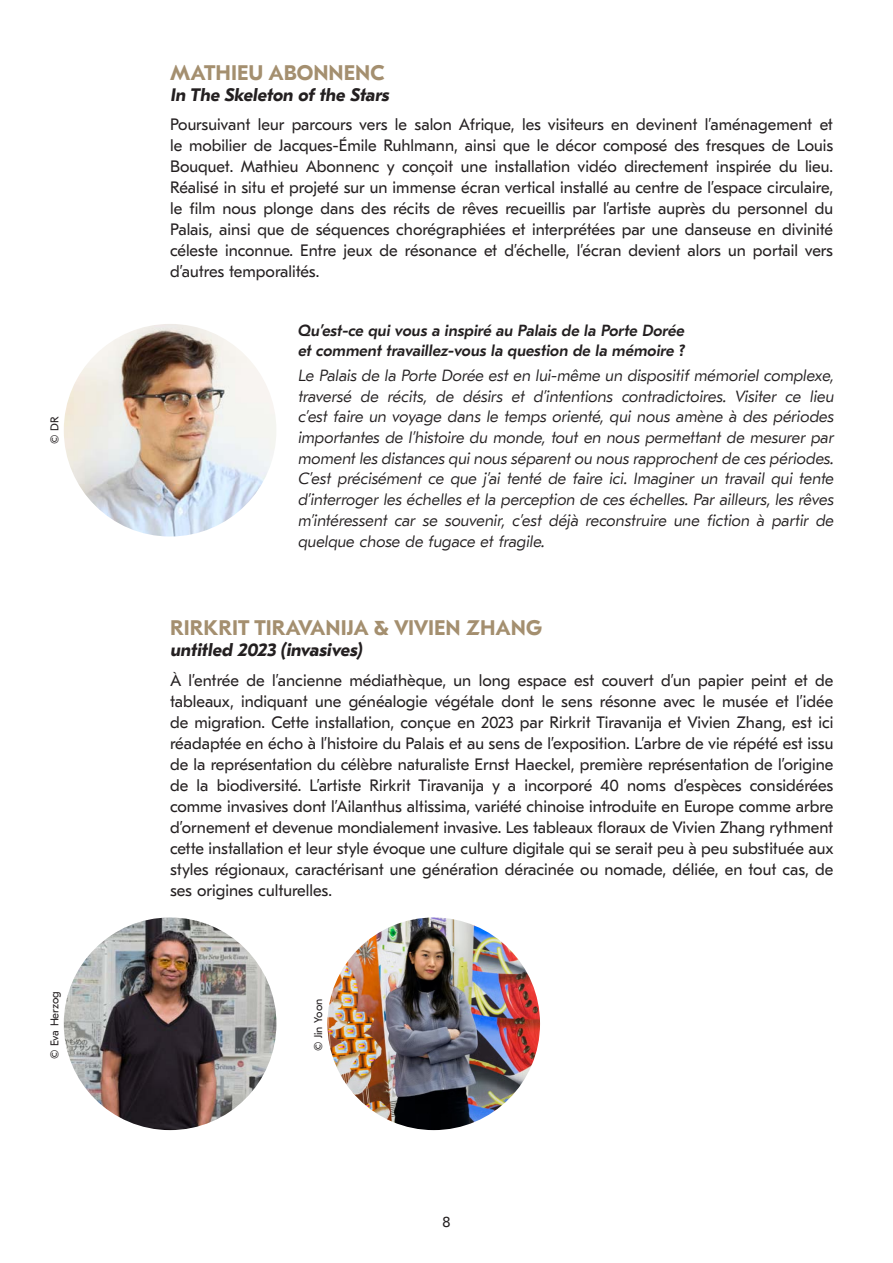
<style>
.page{position:relative;width:893px;height:1263px;background:#fff}
.page>*{position:absolute;margin:0;border:0;box-sizing:border-box;transform-origin:0 0}
.t1{font:700 21px "GT Eesti Pro Text";color:#a48f6f}
.t2{font:700 18px "GT Eesti Pro Text";color:#231f20}
.t3{font:16.5px/21px "GT Eesti Pro Text";color:#231f20;text-align:justify}
.t4{font:300 16.2px/20.7px "GT Eesti Pro Text";color:#231f20;text-align:justify}
.t5{font:500 16.2px/20.5px "GT Eesti Pro Text";color:#231f20}
.t6{font:15px "GT Eesti Pro Text";color:#231f20}
.t7{font:11.25px "GT Eesti Pro Text";color:#231f20}
</style>
<div class="page">
<img style="left:64px;top:324px;width:212px;height:212px;border-radius:106px">
<img style="left:327px;top:917px;width:213px;height:213px;border-radius:106px">
<img style="left:64px;top:917px;width:212px;height:213px;border-radius:106px">
<p class="t7" style="left:48px;top:444px;width:29px;rotate:-90deg">© DR</p>
<p class="t7" style="left:48px;top:1059px;width:69px;rotate:-90deg">© Eva Herzog</p>
<p class="t1" style="left:170px;top:61px;width:216px">MATHIEU ABONNENC</p>
<p class="t2" style="left:170px;top:84px;width:223px">In The Skeleton of the Stars</p>
<p class="t3" style="left:170px;top:114px;width:665px">Poursuivant leur parcours vers le salon Afrique, les visiteurs en devinent l’aménagement et le mobilier de Jacques-Émile Ruhlmann, ainsi que le décor composé des fresques de Louis Bouquet. Mathieu Abonnenc y conçoit une installation vidéo directement inspirée du lieu.<br>Réalisé in situ et projeté sur un immense écran vertical installé au centre de l’espace circulaire, le film nous plonge dans des récits de rêves recueillis par l’artiste auprès du personnel du Palais, ainsi que de séquences chorégraphiées et interprétées par une danseuse en divinité céleste inconnue. Entre jeux de résonance et d’échelle, l’écran devient alors un portail vers d’autres temporalités.</p>
<p class="t5" style="left:298px;top:320px;width:391px">Qu’est-ce qui vous a inspiré au Palais de la Porte Dorée et comment travaillez-vous la question de la mémoire ?</p>
<p class="t4" style="left:298px;top:366px;width:540px">Le Palais de la Porte Dorée est en lui-même un dispositif mémoriel complexe, traversé de récits, de désirs et d’intentions contradictoires. Visiter ce lieu c’est faire un voyage dans le temps orienté, qui nous amène à des périodes importantes de l’histoire du monde, tout en nous permettant de mesurer par moment les distances qui nous séparent ou nous rapprochent de ces périodes.<br>C’est précisément ce que j ’ai tenté de faire ici. Imaginer un travail qui tente d’interroger les échelles et la perception de ces échelles. Par ailleurs, les rêves m’intéressent car se souvenir, c’est déjà reconstruire une fiction à partir de quelque chose de fugace et fragile.</p>
<p class="t1" style="left:170px;top:616px;width:374px">RIRKRIT TIRAVANIJA &amp; VIVIEN ZHANG</p>
<p class="t2" style="left:170px;top:640px;width:196px">untitled 2023 (invasives)</p>
<p class="t3" style="left:170px;top:670px;width:665px">À l’entrée de l’ancienne médiathèque, un long espace est couvert d’un papier peint et de tableaux, indiquant une généalogie végétale dont le sens résonne avec le musée et l’idée de migration. Cette installation, conçue en 2023 par Rirkrit Tiravanija et Vivien Zhang, est ici réadaptée en écho à l’histoire du Palais et au sens de l’exposition. L’arbre de vie répété est issu de la représentation du célèbre naturaliste Ernst Haeckel, première représentation de l’origine de la biodiversité. L’artiste Rirkrit Tiravanija y a incorporé 40 noms d’espèces considérées comme invasives dont l’Ailanthus altissima, variété chinoise introduite en Europe comme arbre d’ornement et devenue mondialement invasive. Les tableaux floraux de Vivien Zhang rythment cette installation et leur style évoque une culture digitale qui se serait peu à peu substituée aux styles régionaux, caractérisant une génération déracinée ou nomade, déliée, en tout cas, de ses origines culturelles.</p>
<p class="t7" style="left:312px;top:1051px;width:54px;rotate:-90deg">© Jin Yoon</p>
<p class="t6" style="left:442px;top:1214px;width:10px">8</p>
</div>
